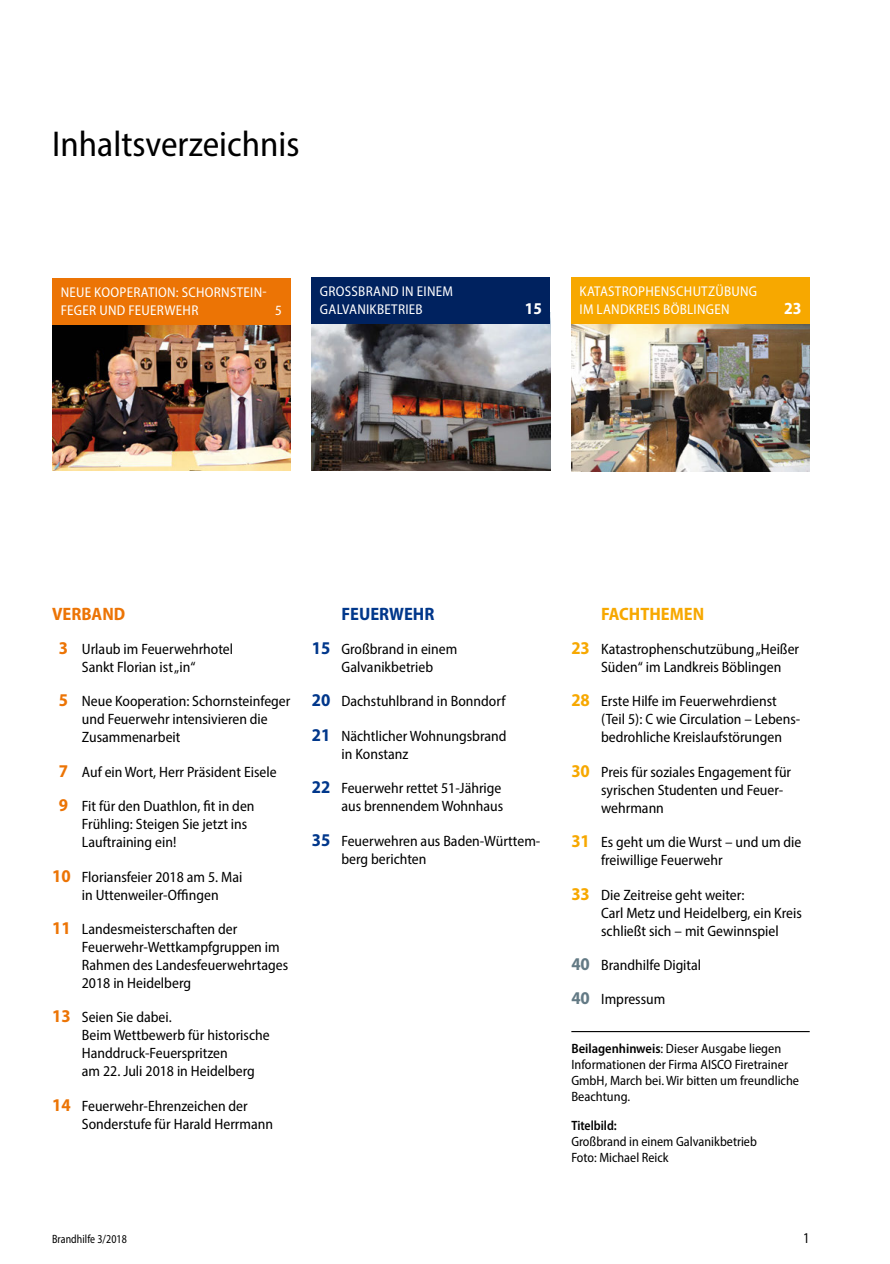
<style>
.page{position:relative;width:890px;height:1264px;background:#fff}
.page>*{position:absolute;margin:0;border:0;box-sizing:border-box;transform-origin:0 0}
.t1{font:semi-condensed 36px "Myriad Pro";color:#000}
.t2{font:700 semi-condensed 18px "Myriad Pro";color:#f7a800}
.t3{font:700 semi-condensed 18px "Myriad Pro";color:#00378b}
.t4{font:700 semi-condensed 18px "Myriad Pro";color:#ec7405}
.t5{font:700 semi-condensed 16.95px "Myriad Pro";color:#fff}
.t6{font:700 semi-condensed 16.5px "Myriad Pro";color:#fff}
.t7{font:semi-condensed 15px/18px "Myriad Pro";color:#000}
.t8{font:semi-condensed 15px "Myriad Pro";color:#000;scale:.9 1}
.t9{font:semi-condensed 14.1px/17.7px "Myriad Pro";letter-spacing:.02em;color:#fff}
.t10{font:semi-condensed 13.5px/16.2px "Myriad Pro";color:#000}
.t11{font:600 semi-condensed 13.5px "Myriad Pro";color:#000;scale:.95 1}
.t12{font:semi-condensed 12px "Myriad Pro";letter-spacing:.005em;color:#000;scale:.9 1}
.s1{font-weight:700;font-size:18px;color:#ec7405}
.s2{font-weight:700;font-size:18px;color:#00378b}
.s3{font-weight:700;font-size:18px;color:#f7a800}
.s4{font-weight:700;font-size:18px;color:#637a85}
.s5{font-weight:600}
</style>
<div class="page">
<div style="left:571px;top:277px;width:238px;height:47px;background:#f7a800"></div>
<img style="left:571px;top:324px;width:238px;height:147px">
<img style="left:52px;top:324px;width:238px;height:146px">
<div style="left:52px;top:278px;width:238px;height:46px;background:#ec7405"></div>
<img style="left:311px;top:324px;width:238px;height:146px">
<div style="left:311px;top:277px;width:238px;height:47px;background:#00225f"></div>
<hr style="left:571px;top:1030px;width:238px;height:2px;background:#000">
<h1 class="t1" style="left:52px;top:121px;width:249px">Inhaltsverzeichnis</h1>
<p class="t9" style="left:61px;top:283px;width:207px">NEUE KOOPERATION: SCHORNSTEIN-<br>FEGER UND FEUERWEHR</p>
<p class="t9" style="left:275px;top:301px;width:8px">5</p>
<p class="t9" style="left:320px;top:282px;width:134px">GROSSBRAND IN EINEM<br>GALVANIKBETRIEB</p>
<p class="t6" style="left:524px;top:298px;width:19px">15</p>
<p class="t9" style="left:579px;top:282px;width:179px">KATASTROPHENSCHUTZÜBUNG<br>IM LANDKREIS BÖBLINGEN</p>
<p class="t5" style="left:783px;top:297px;width:19px">23</p>
<p class="t4" style="left:52px;top:602px;width:75px">VERBAND</p>
<p class="t7" style="left:82px;top:639px;width:153px;text-indent:-23px"><span class="s1">3</span> Urlaub im Feuerwehrhotel<br>Sankt Florian ist „in“</p>
<p class="t7" style="left:82px;top:692px;width:210px;text-indent:-23px"><span class="s1">5</span> Neue Kooperation: Schornsteinfeger und Feuerwehr intensivieren die<br>Zusammenarbeit</p>
<p class="t7" style="left:59px;top:762px;width:219px"><span class="s1">7</span> Auf ein Wort, Herr Präsident Eisele</p>
<p class="t7" style="left:82px;top:797px;width:174px;text-indent:-23px"><span class="s1">9</span> Fit für den Duathlon, fit in den<br>Frühling: Steigen Sie jetzt ins<br>Lauftraining ein!</p>
<p class="t7" style="left:52px;top:867px;width:192px;text-align:center"><span class="s1">10</span> Floriansfeier 2018 am 5. Mai in Uttenweiler-Offingen</p>
<p class="t7" style="left:82px;top:919px;width:208px;text-indent:-30px"><span class="s1">11</span> Landesmeisterschaften der<br>Feuerwehr-Wettkampfgruppen im<br>Rahmen des Landesfeuerwehrtages<br>2018 in Heidelberg</p>
<p class="t7" style="left:82px;top:1008px;width:189px;text-indent:-30px"><span class="s1">13</span> Seien Sie dabei.<br>Beim Wettbewerb für historische<br>Handdruck-Feuerspritzen<br>am 22. Juli 2018 in Heidelberg</p>
<p class="t7" style="left:82px;top:1096px;width:193px;text-indent:-30px"><span class="s1">14</span> Feuerwehr-Ehrenzeichen der<br>Sonderstufe für Harald Herrmann</p>
<p class="t3" style="left:341px;top:602px;width:94px">FEUERWEHR</p>
<p class="t7" style="left:311px;top:639px;width:147px;text-align:center"><span class="s2">15</span> Großbrand in einem<br>Galvanikbetrieb</p>
<p class="t7" style="left:311px;top:692px;width:195px"><span class="s2">20</span> Dachstuhlbrand in Bonndorf</p>
<p class="t7" style="left:341px;top:726px;width:166px;text-indent:-30px"><span class="s2">21</span> Nächtlicher Wohnungsbrand in Konstanz</p>
<p class="t7" style="left:311px;top:779px;width:193px;text-align:right"><span class="s2">22</span> Feuerwehr rettet 51-Jährige aus brennendem Wohnhaus</p>
<p class="t7" style="left:341px;top:831px;width:200px;text-indent:-30px"><span class="s2">35</span> Feuerwehren aus Baden-Württem&shy;berg berichten</p>
<p class="t2" style="left:601px;top:602px;width:104px">FACHTHEMEN</p>
<p class="t7" style="left:601px;top:639px;width:199px;text-indent:-30px"><span class="s3">23</span> Katastrophenschutzübung „Heißer<br>Süden“ im Landkreis Böblingen</p>
<p class="t7" style="left:601px;top:692px;width:201px;text-indent:-30px"><span class="s3">28</span> Erste Hilfe im Feuerwehrdienst (Teil 5): C wie Circulation – Lebens&shy;bedrohliche Kreislaufstörungen</p>
<p class="t7" style="left:601px;top:762px;width:191px;text-indent:-30px"><span class="s3">30</span> Preis für soziales Engagement für syrischen Studenten und Feuer&shy;wehrmann</p>
<p class="t7" style="left:601px;top:833px;width:202px;text-indent:-30px"><span class="s3">31</span> Es geht um die Wurst – und um die freiwillige Feuerwehr</p>
<p class="t7" style="left:601px;top:885px;width:202px;text-indent:-30px"><span class="s3">33</span> Die Zeitreise geht weiter:<br>Carl Metz und Heidelberg, ein Kreis schließt sich – mit Gewinnspiel</p>
<p class="t7" style="left:571px;top:955px;width:131px"><span class="s4">40</span> Brandhilfe Digital</p>
<p class="t7" style="left:571px;top:990px;width:95px"><span class="s4">40</span> Impressum</p>
<p class="t10" style="left:571px;top:1039px;width:229px"><span class="s5">Beilagenhinweis</span>: Dieser Ausgabe liegen Informationen der Firma AISCO Firetrainer GmbH, March bei. Wir bitten um freundliche Beachtung.</p>
<p class="t11" style="left:571px;top:1116px;width:49px">Titelbild:</p>
<p class="t10" style="left:571px;top:1133px;width:187px">Großbrand in einem Galvanikbetrieb<br>Foto: Michael Reick</p>
<p class="t12" style="left:52px;top:1231px;width:85px">Brandhilfe 3/2018</p>
<p class="t8" style="left:802px;top:1228px;width:9px">1</p>
</div>
